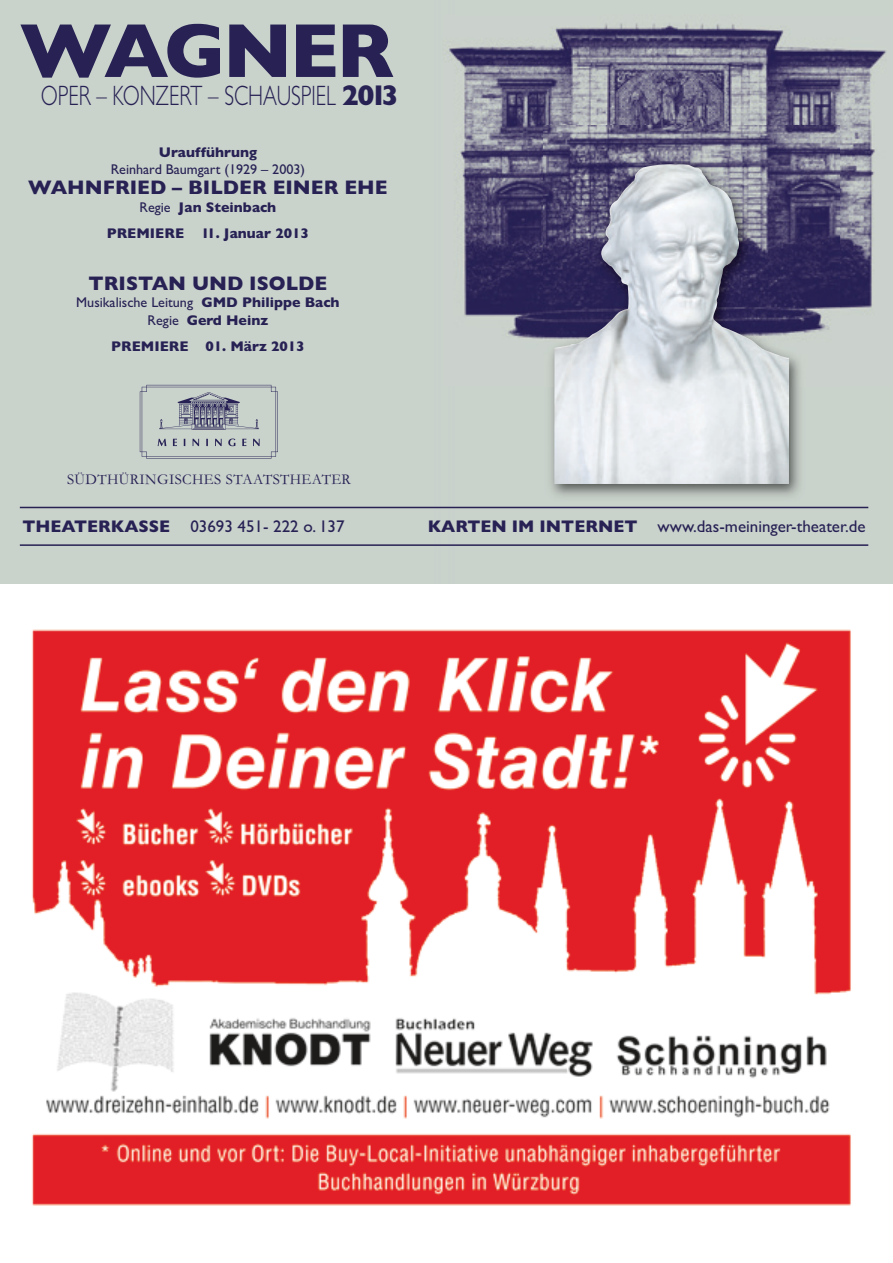
<style>
.page{position:relative;width:893px;height:1263px;background:#fff}
.page>*{position:absolute;margin:0;border:0;box-sizing:border-box;transform-origin:0 0}
.t1{font:700 77.4px "Gill Sans";letter-spacing:-.04em;color:#272154}
.t2{font:300 28.05px "Gill Sans";color:#272154;scale:.74 1}
.t3{font:700 19.8px "Gill Sans";color:#272154}
.t4{font:16.95px "Gill Sans";color:#272154}
.t5{font:15px "Garamond";letter-spacing:.025em;color:#272154}
.t6{font:14.1px/17.4px "Gill Sans";color:#272154;text-align:center}
.t7{font:700 14.1px/26px "Gill Sans";color:#272154;text-align:center}
.s1{font-weight:700;font-size:28.8px}
.s2{font-weight:400}
.s3{font-weight:700}
</style>
<div class="page">
<img style="left:140px;top:385px;width:138px;height:74px">
<img style="left:442px;top:14px;width:451px;height:372px">
<img style="left:544px;top:126px;width:295px;height:403px">
<img style="left:554px;top:164px;width:235px;height:320px">
<hr style="left:20px;top:544px;width:848px;height:2px;background:#272154">
<hr style="left:20px;top:507px;width:848px;height:1px;background:#272154">
<img style="left:32px;top:629px;width:819px;height:577px">
<h1 class="t1" style="left:20px;top:6px;width:376px">WAGNER</h1>
<h2 class="t2" style="left:41px;top:80px;width:485px">OPER – KONZERT – SCHAUSPIEL <span class="s1">2013</span></h2>
<p class="t7" style="left:159px;top:139px;width:100px">Uraufführung</p>
<p class="t6" style="left:111px;top:161px;width:196px">Reinhard Baumgart (1929 – 2003)</p>
<h3 class="t3" style="left:28px;top:176px;width:361px">WAHNFRIED – BILDER EINER EHE</h3>
<p class="t7" style="left:107px;top:194px;width:204px"><span class="s2">Regie</span> Jan Steinbach<br>PREMIERE 11. Januar 2013</p>
<h3 class="t3" style="left:89px;top:272px;width:240px">TRISTAN UND ISOLDE</h3>
<p class="t6" style="left:76px;top:294px;width:265px">Musikalische Leitung <span class="s3">GMD Philippe Bach<br></span>Regie <span class="s3">Gerd Heinz</span></p>
<p class="t7" style="left:111px;top:333px;width:195px">PREMIERE 01. März 2013</p>
<p class="t5" style="left:67px;top:470px;width:285px">SÜDTHÜRINGISCHES STAATSTHEATER</p>
<p class="t4" style="left:23px;top:516px;width:324px"><span class="s3">THEATERKASSE</span> 03693 451- 222 o. 137</p>
<p class="t4" style="left:428px;top:516px;width:439px"><span class="s3">KARTEN IM INTERNET</span> www.das-meininger-theater.de</p>
</div>
